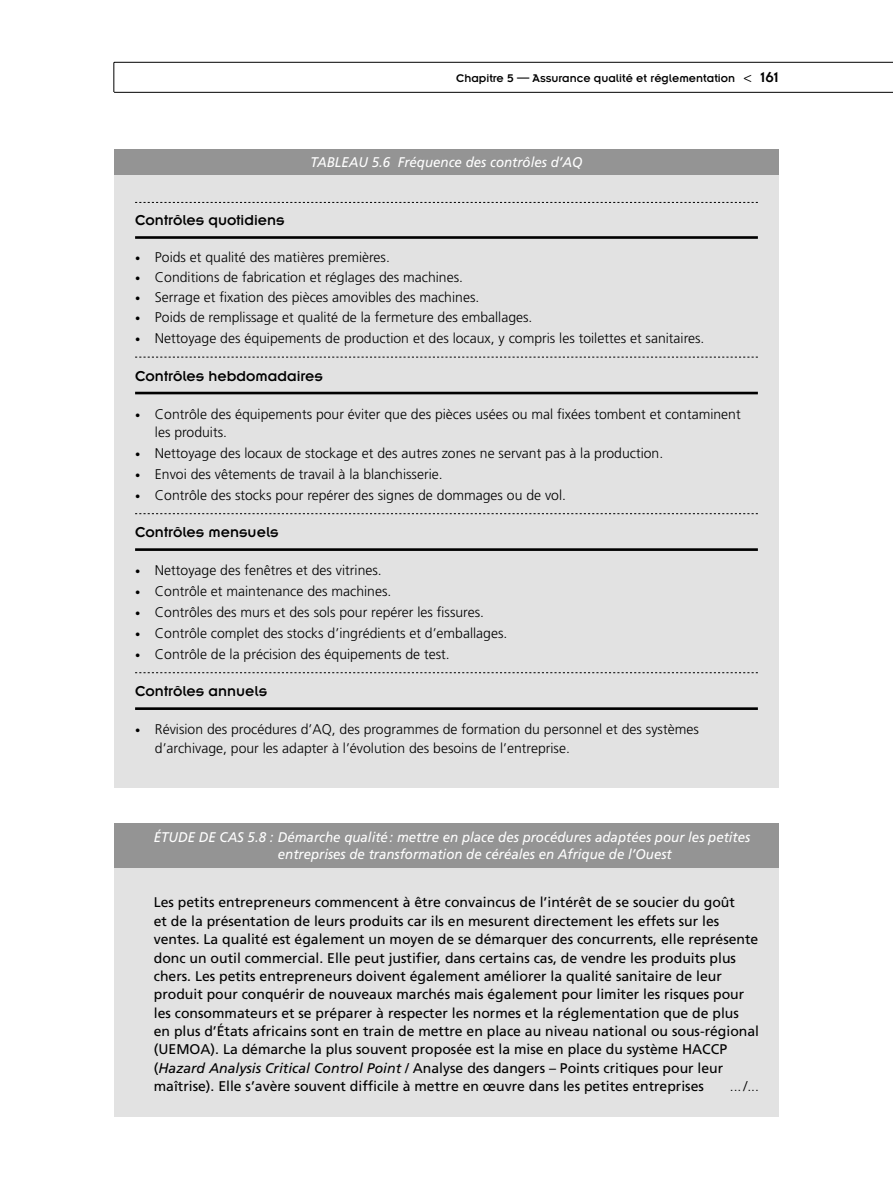
<style>
.page{position:relative;width:893px;height:1191px;background:#fff}
.page>*{position:absolute;margin:0;border:0;box-sizing:border-box;transform-origin:0 0}
.t1{font:15.75px "Insignia A";color:#000}
.t2{font:300 14px/20.8px "Frutiger";color:#000}
.t3{font:14px/18.4px "Frutiger";color:#000}
.t4{font:italic 14px/16.6px "Frutiger";color:#fff;scale:.95 1}
.t5{font:12.25px "Insignia";color:#000}
.t6{font:300 10.5px/20.8px "Frutiger";color:#000;text-align:justify}
.s1{font-family:"Frutiger";font-weight:300;font-size:14px}
.s2{font-size:15.75px}
.s3{font-style:italic}
</style>
<div class="page">
<hr style="left:114px;top:62px;width:779px;height:1px;background:#000">
<hr style="left:114px;top:92px;width:779px;height:1px;background:#000">
<hr style="left:114px;top:62px;width:1px;height:30px;background:#000">
<div style="left:114px;top:149px;width:665px;height:26px;background:#949494"></div>
<div style="left:114px;top:175px;width:665px;height:613px;background:#e2e2e2"></div>
<svg style="left:135px;top:202px;width:623px;height:1px"></svg>
<hr style="left:135px;top:236px;width:623px;height:3px;background:#000">
<svg style="left:135px;top:357px;width:623px;height:1px"></svg>
<hr style="left:135px;top:392px;width:623px;height:2px;background:#000">
<svg style="left:135px;top:513px;width:623px;height:1px"></svg>
<hr style="left:135px;top:548px;width:623px;height:3px;background:#000">
<svg style="left:135px;top:672px;width:623px;height:1px"></svg>
<hr style="left:135px;top:707px;width:623px;height:3px;background:#000">
<div style="left:114px;top:823px;width:665px;height:293px;background:#e2e2e2"></div>
<div style="left:114px;top:823px;width:665px;height:44px;background:#949494"></div>
<p class="t5" style="left:456px;top:74px;width:324px">Chapitre 5 — Assurance qualité et réglementation <span class="s1">&lt;</span> <span class="s2">161</span></p>
<p class="t4" style="left:310px;top:155px;width:288px">TABLEAU 5.6 Fréquence des contrôles d’AQ</p>
<p class="t1" style="left:135px;top:215px;width:151px">Contrôles quotidiens</p>
<p class="t2" style="left:155px;top:248px;width:551px;line-height:20.1px">Poids et qualité des matières premières.<br>Conditions de fabrication et réglages des machines.<br>Serrage et fixation des pièces amovibles des machines.<br>Poids de remplissage et qualité de la fermeture des emballages.<br>Nettoyage des équipements de production et des locaux, y compris les toilettes et sanitaires.</p>
<p class="t1" style="left:135px;top:371px;width:189px">Contrôles hebdomadaires</p>
<p class="t2" style="left:155px;top:406px;width:587px;line-height:18.4px">Contrôle des équipements pour éviter que des pièces usées ou mal fixées tombent et contaminent les produits.</p>
<p class="t2" style="left:155px;top:444px;width:510px">Nettoyage des locaux de stockage et des autres zones ne servant pas à la production.<br>Envoi des vêtements de travail à la blanchisserie.<br>Contrôle des stocks pour repérer des signes de dommages ou de vol.</p>
<p class="t1" style="left:135px;top:527px;width:145px">Contrôles mensuels</p>
<p class="t2" style="left:155px;top:561px;width:354px">Nettoyage des fenêtres et des vitrines.<br>Contrôle et maintenance des machines.<br>Contrôles des murs et des sols pour repérer les fissures.<br>Contrôle complet des stocks d’ingrédients et d’emballages.<br>Contrôle de la précision des équipements de test.</p>
<p class="t1" style="left:135px;top:686px;width:134px">Contrôles annuels</p>
<p class="t2" style="left:155px;top:721px;width:545px;line-height:18.4px">Révision des procédures d’AQ, des programmes de formation du personnel et des systèmes d’archivage, pour les adapter à l’évolution des besoins de l’entreprise.</p>
<p class="t6" style="left:135px;top:249px;width:7px;line-height:20.1px">• • • • •</p>
<p class="t6" style="left:135px;top:405px;width:7px">•</p>
<p class="t6" style="left:135px;top:445px;width:7px">• • •</p>
<p class="t6" style="left:135px;top:562px;width:7px">• • • • •</p>
<p class="t6" style="left:135px;top:721px;width:7px">•</p>
<p class="t4" style="left:278px;top:830px;width:499px;text-indent:-124px">ÉTUDE DE CAS 5.8 : Démarche qualité : mettre en place des procédures adaptées pour les petites entreprises de transformation de céréales en Afrique de l’Ouest</p>
<p class="t3" style="left:154px;top:894px;width:607px">Les petits entrepreneurs commencent à être convaincus de l’intérêt de se soucier du goût<br>et de la présentation de leurs produits car ils en mesurent directement les effets sur les ventes. La qualité est également un moyen de se démarquer des concurrents, elle représente donc un outil commercial. Elle peut justifier, dans certains cas, de vendre les produits plus chers. Les petits entrepreneurs doivent également améliorer la qualité sanitaire de leur produit pour conquérir de nouveaux marchés mais également pour limiter les risques pour les consommateurs et se préparer à respecter les normes et la réglementation que de plus<br>en plus d’États africains sont en train de mettre en place au niveau national ou sous-régional (UEMOA). La démarche la plus souvent proposée est la mise en place du système HACCP (<span class="s3">Hazard Analysis Critical Control Point</span> / Analyse des dangers – Points critiques pour leur maîtrise). Elle s’avère souvent difficile à mettre en œuvre dans les petites entreprises</p>
<p class="t2" style="left:730px;top:1077px;width:31px">.../...</p>
</div>
